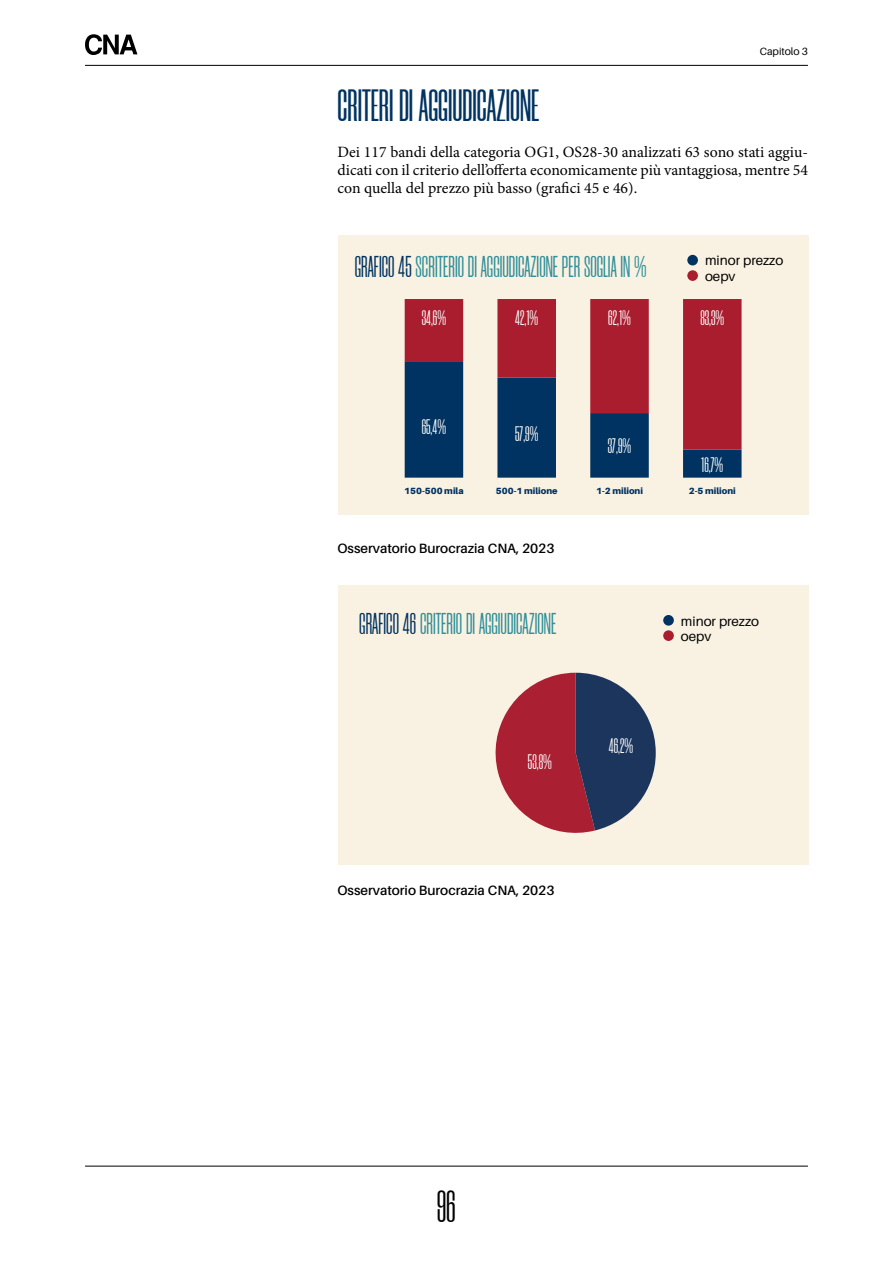
<style>
.page{position:relative;width:893px;height:1263px;background:#fff}
.page>*{position:absolute;margin:0;border:0;box-sizing:border-box;transform-origin:0 0}
.t1{font:500 45px "Morganite";color:#003361}
.t2{font:45px "Morganite";color:#000}
.t3{font:30px "Morganite";color:#2f8f9a}
.t4{font:21px "Morganite";color:#fff}
.t5{font:15.75px/18px "Minion Pro";color:#000;text-align:justify}
.t6{font:600 13.5px "Aileron";color:#000}
.t7{font:13.5px/15.3px "Aileron";color:#000}
.t8{font:10.5px "Aileron";color:#000}
.t9{font:900 9px "Aileron";color:#003361}
.s1{color:#003361}
</style>
<div class="page">
<svg style="left:85px;top:34px;width:52px;height:21px"></svg>
<hr style="left:85px;top:65px;width:723px;height:1px;background:#000">
<hr style="left:85px;top:1166px;width:723px;height:1px;background:#000">
<div style="left:338px;top:586px;width:470px;height:279px;background:#f9f1e2"></div>
<svg style="left:495px;top:673px;width:161px;height:160px"></svg>
<div style="left:338px;top:236px;width:470px;height:279px;background:#f9f1e2"></div>
<div style="left:405px;top:361px;width:58px;height:117px;background:#003361"></div>
<div style="left:405px;top:299px;width:58px;height:62px;background:#a91d2f"></div>
<div style="left:497px;top:378px;width:59px;height:100px;background:#003361"></div>
<div style="left:497px;top:299px;width:59px;height:79px;background:#a91d2f"></div>
<div style="left:590px;top:413px;width:59px;height:65px;background:#003361"></div>
<div style="left:590px;top:299px;width:59px;height:114px;background:#a91d2f"></div>
<div style="left:683px;top:450px;width:59px;height:28px;background:#003361"></div>
<div style="left:683px;top:299px;width:59px;height:151px;background:#a91d2f"></div>
<div style="left:687px;top:270px;width:11px;height:11px;background:#a91d2f;border-radius:50%"></div>
<div style="left:687px;top:255px;width:11px;height:10px;background:#003361;border-radius:50%"></div>
<div style="left:663px;top:615px;width:11px;height:11px;background:#003361;border-radius:50%"></div>
<div style="left:663px;top:630px;width:11px;height:11px;background:#a91d2f;border-radius:50%"></div>
<p class="t8" style="left:760px;top:46px;width:50px">Capitolo 3</p>
<h1 class="t1" style="left:338px;top:83px;width:203px">CRITERI DI AGGIUDICAZIONE</h1>
<p class="t5" style="left:338px;top:143px;width:472px">Dei 117 bandi della categoria OG1, OS28-30 analizzati 63 sono stati aggiu&shy;dicati con il criterio dell’offerta economicamente più vantaggiosa, mentre 54 con quella del prezzo più basso (grafici 45 e 46).</p>
<h2 class="t3" style="left:355px;top:252px;width:293px"><span class="s1">GRAFICO 45</span> SCRITERIO DI AGGIUDICAZIONE PER SOGLIA IN %</h2>
<h3 class="t4" style="left:422px;top:307px;width:26px">34,6%</h3>
<h3 class="t4" style="left:422px;top:417px;width:26px">65,4%</h3>
<h3 class="t4" style="left:515px;top:307px;width:25px">42,1%</h3>
<h3 class="t4" style="left:515px;top:423px;width:25px">57,9%</h3>
<h3 class="t4" style="left:608px;top:307px;width:24px">62,1%</h3>
<h3 class="t4" style="left:608px;top:435px;width:25px">37,9%</h3>
<p class="t7" style="left:705px;top:253px;width:80px">minor prezzo</p>
<p class="t7" style="left:705px;top:269px;width:32px">oepv</p>
<h3 class="t4" style="left:700px;top:307px;width:25px">83,3%</h3>
<h3 class="t4" style="left:701px;top:454px;width:24px">16,7%</h3>
<p class="t9" style="left:404px;top:486px;width:61px">150-500 mila</p>
<p class="t9" style="left:496px;top:486px;width:63px">500-1 milione</p>
<p class="t9" style="left:596px;top:486px;width:48px">1-2 milioni</p>
<p class="t9" style="left:689px;top:486px;width:48px">2-5 milioni</p>
<p class="t6" style="left:338px;top:541px;width:218px">Osservatorio Burocrazia CNA, 2023</p>
<h2 class="t3" style="left:359px;top:608px;width:199px"><span class="s1">GRAFICO 46</span> CRITERIO DI AGGIUDICAZIONE</h2>
<h3 class="t4" style="left:528px;top:751px;width:25px">53,8%</h3>
<p class="t6" style="left:338px;top:883px;width:218px">Osservatorio Burocrazia CNA, 2023</p>
<h3 class="t4" style="left:609px;top:735px;width:26px">46,2%</h3>
<p class="t7" style="left:681px;top:613px;width:80px">minor prezzo oepv</p>
<h1 class="t2" style="left:437px;top:1184px;width:21px">96</h1>
</div>
